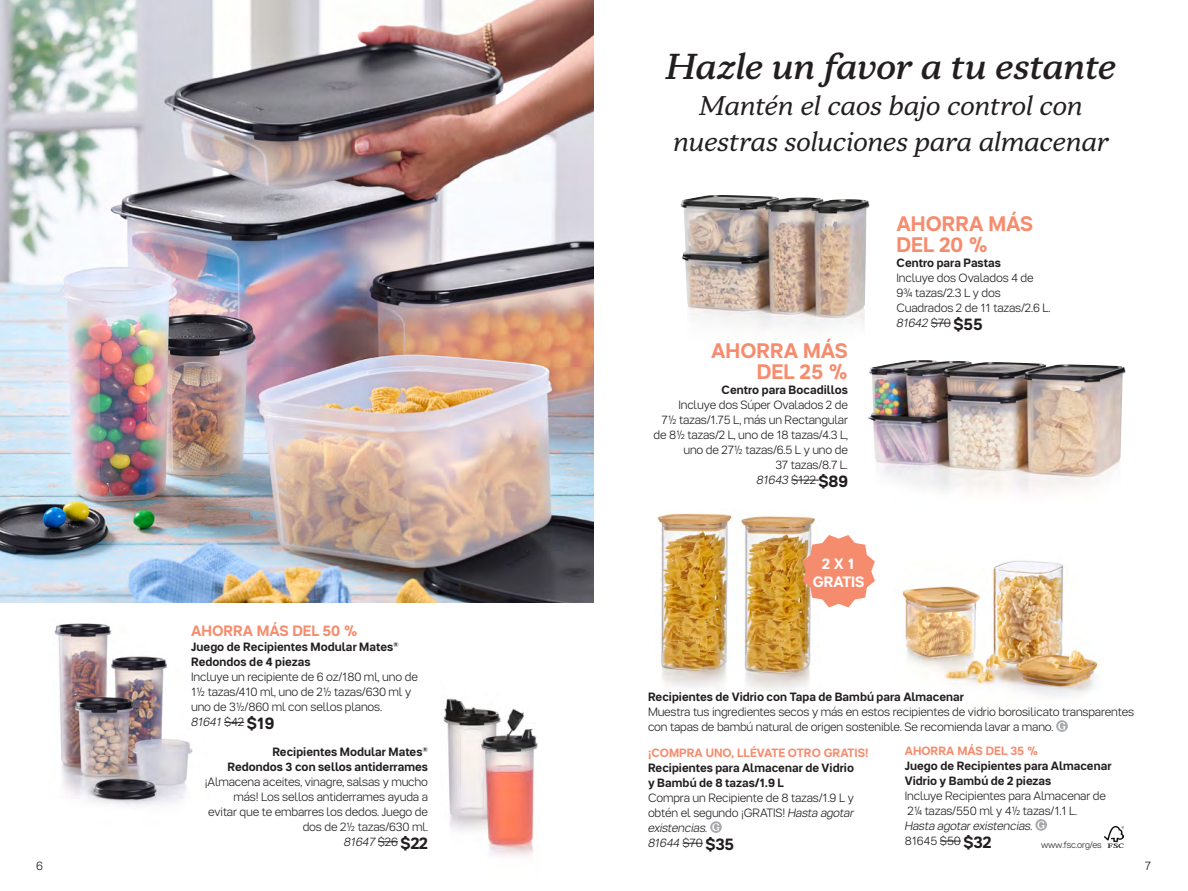
<style>
.page{position:relative;width:1188px;height:891px;background:#fff}
.page>*{position:absolute;margin:0;border:0;box-sizing:border-box;transform-origin:0 0}
.t1{font:36px "Tupper Serif 25 Meditalic";color:#231f20}
.t2{font:italic 27px/36px "Tupper Serif 24";color:#231f20;text-align:center}
.t3{font:700 21px/21px "Tupper PRO";color:#f68c6e}
.t4{font:700 15px "Tupper PRO";color:#f68c6e}
.t5{font:700 15px/18px "Tupper PRO";color:#fff;text-align:center}
.t6{font:300 12px/15px "Tupper PRO";letter-spacing:-.015em;color:#231f20}
.t7{font:700 12px/15px "Tupper PRO";color:#231f20}
.t8{font:700 12px "Tupper PRO";color:#f68c6e}
.t9{font:italic 300 12px/15px "Tupper PRO";letter-spacing:-.015em;color:#231f20}
.t10{font:300 9px "Tupper PRO";letter-spacing:-.015em;color:#231f20}
.s1{font-style:italic}
.s2{font-weight:700;font-size:16.5px}
.s3{font-style:normal}
.s4{font-weight:700;font-style:normal;font-size:16.5px}
</style>
<div class="page">
<img style="left:443px;top:698px;width:32px;height:133px">
<img style="left:0;top:0;width:594px;height:602px">
<img style="left:681px;top:195px;width:189px;height:133px">
<img style="left:867px;top:360px;width:259px;height:132px">
<img style="left:54px;top:623px;width:139px;height:183px">
<img style="left:741px;top:516px;width:74px;height:175px">
<img style="left:657px;top:513px;width:84px;height:174px">
<img style="left:900px;top:560px;width:200px;height:136px">
<img style="left:1104px;top:826px;width:19px;height:22px">
<img style="left:475px;top:708px;width:63px;height:149px">
<img style="left:482px;top:710px;width:55px;height:135px">
<svg style="left:802px;top:535px;width:73px;height:72px"></svg>
<svg style="left:931px;top:323px;width:20px;height:1px"></svg>
<svg style="left:791px;top:480px;width:28px;height:1px"></svg>
<svg style="left:1056px;top:720px;width:12px;height:12px"></svg>
<svg style="left:1058px;top:722px;width:8px;height:8px"></svg>
<svg style="left:710px;top:821px;width:12px;height:12px"></svg>
<svg style="left:712px;top:823px;width:8px;height:8px"></svg>
<svg style="left:683px;top:843px;width:20px;height:1px"></svg>
<svg style="left:1035px;top:819px;width:12px;height:12px"></svg>
<svg style="left:1037px;top:821px;width:8px;height:8px"></svg>
<svg style="left:940px;top:841px;width:21px;height:1px"></svg>
<svg style="left:224px;top:722px;width:20px;height:1px"></svg>
<svg style="left:378px;top:841px;width:20px;height:1px"></svg>
<h1 class="t1" style="left:666px;top:43px;width:452px">Hazle un favor a tu estante</h1>
<h2 class="t2" style="left:673px;top:87px;width:437px">Mantén el caos bajo control con nuestras soluciones para almacenar</h2>
<p class="t4" style="left:191px;top:622px;width:168px">AHORRA MÁS DEL 50 %</p>
<p class="t7" style="left:191px;top:640px;width:209px">Juego de Recipientes Modular Mates<sup>®<br></sup>Redondos de 4 piezas</p>
<p class="t6" style="left:191px;top:670px;width:228px">Incluye un recipiente de 6 oz/180 ml, uno de<br>1½ tazas/410 ml, uno de 2½ tazas/630 ml y uno de 3½/860 ml con sellos planos.<br><span class="s1">81641</span> $42 <span class="s2">$19</span></p>
<p class="t7" style="left:227px;top:744px;width:202px;text-align:right">Recipientes Modular Mates<sup>®<br></sup>Redondos 3 con sellos antiderrames</p>
<p class="t6" style="left:205px;top:774px;width:225px;text-align:right">¡Almacena aceites, vinagre, salsas y mucho más! Los sellos antiderrames ayuda a evitar que te embarres los dedos. Juego de dos de 2½ tazas/630 ml.<br><span class="s1">81647</span> $26 <span class="s2">$22</span></p>
<h3 class="t3" style="left:711px;top:340px;width:138px;text-align:right">AHORRA MÁS<br>DEL 25 %</h3>
<p class="t7" style="left:722px;top:382px;width:128px">Centro para Bocadillos</p>
<p class="t6" style="left:653px;top:397px;width:196px;text-align:right">Incluye dos Súper Ovalados 2 de<br>7½ tazas/1.75 L, más un Rectangular de 8½ tazas/2 L, uno de 18 tazas/4.3 L, uno de 27½ tazas/6.5 L y uno de<br>37 tazas/8.7 L.<br><span class="s1">81643</span> $122 <span class="s2">$89</span></p>
<p class="t5" style="left:813px;top:555px;width:53px">2 X 1<br>GRATIS</p>
<h3 class="t3" style="left:896px;top:213px;width:138px">AHORRA MÁS<br>DEL 20 %</h3>
<p class="t7" style="left:896px;top:255px;width:106px">Centro para Pastas</p>
<p class="t6" style="left:896px;top:270px;width:156px">Incluye dos Ovalados 4 de<br>9¾ tazas/2.3 L y dos<br>Cuadrados 2 de 11 tazas/2.6 L.<br><span class="s1">81642</span> $70 <span class="s2">$55</span></p>
<p class="t7" style="left:648px;top:690px;width:318px">Recipientes de Vidrio con Tapa de Bambú para Almacenar</p>
<p class="t6" style="left:648px;top:705px;width:488px">Muestra tus ingredientes secos y más en estos recipientes de vidrio borosilicato transparentes con tapas de bambú natural de origen sostenible. Se recomienda lavar a mano.</p>
<p class="t8" style="left:648px;top:746px;width:222px">¡COMPRA UNO, LLÉVATE OTRO GRATIS!</p>
<p class="t7" style="left:648px;top:761px;width:208px">Recipientes para Almacenar de Vidrio y Bambú de 8 tazas/1.9 L</p>
<p class="t6" style="left:648px;top:791px;width:207px">Compra un Recipiente de 8 tazas/1.9 L y obtén el segundo ¡GRATIS! <span class="s1">Hasta agotar existencias.<br>81644</span> $70 <span class="s2">$35</span></p>
<p class="t8" style="left:905px;top:744px;width:135px">AHORRA MÁS DEL 35 %</p>
<p class="t7" style="left:905px;top:758px;width:208px">Juego de Recipientes para Almacenar<br>Vidrio y Bambú de 2 piezas</p>
<p class="t6" style="left:905px;top:788px;width:203px">Incluye Recipientes para Almacenar de<br>21/4 tazas/550 ml y 4½ tazas/1.1 L.</p>
<p class="t9" style="left:905px;top:818px;width:130px">Hasta agotar existencias.<br><span class="s3">81645 $50</span> <span class="s4">$32</span></p>
<p class="t10" style="left:1041px;top:839px;width:62px">www.fsc.org/es</p>
<p class="t6" style="left:36px;top:859px;width:8px">6</p>
<p class="t6" style="left:1145px;top:859px;width:8px">7</p>
</div>
